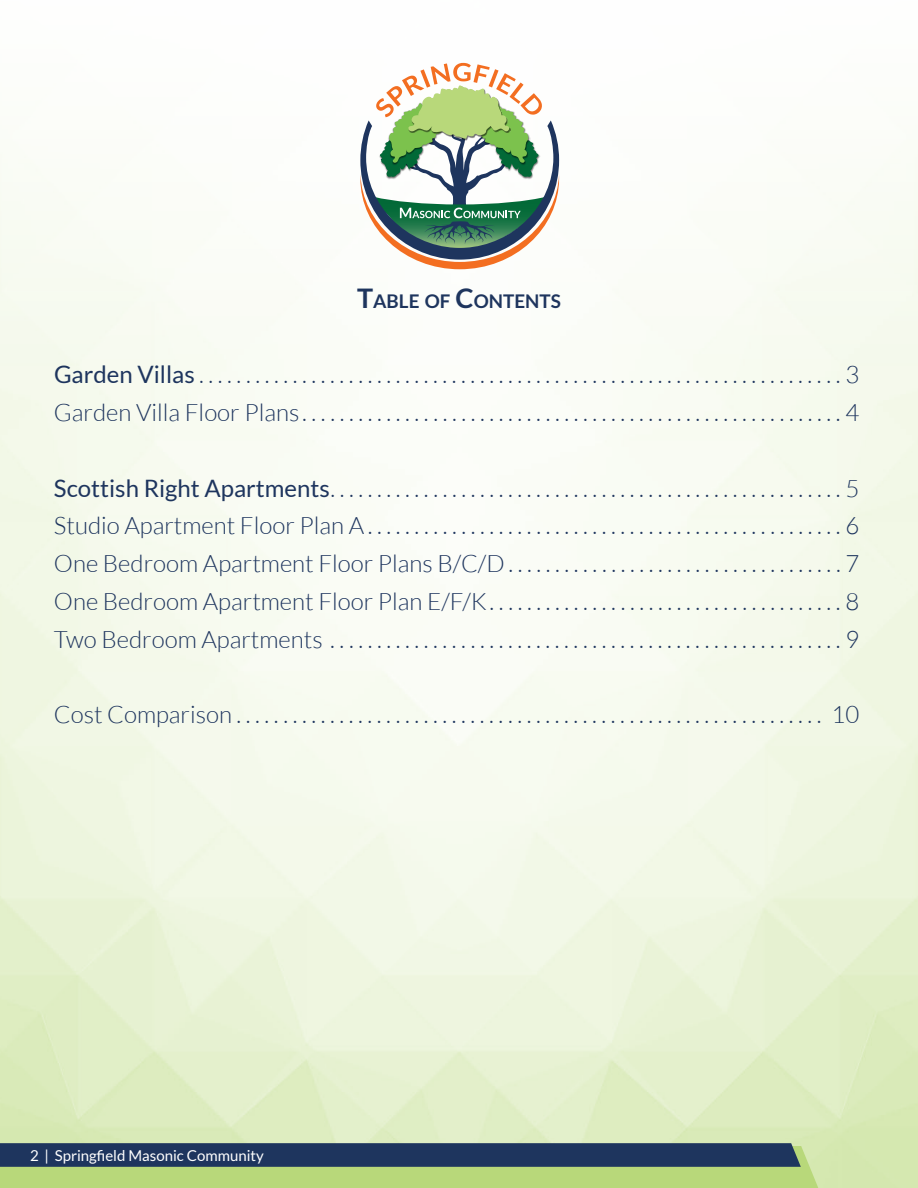
<style>
.page{position:relative;width:918px;height:1188px;background:#fff}
.page>*{position:absolute;margin:0;border:0;box-sizing:border-box;transform-origin:0 0}
.t1{font:300 24px/37.8px "Lato";color:#1e355e}
.t2{font:700 18.9px "Lato";color:#1e355e}
.t3{font:15px "Lato";color:#fff}
.s1{font-size:27px}
.s2{font-weight:400}
</style>
<div class="page">
<svg style="left:360px;top:63px;width:199px;height:206px"></svg>
<svg style="left:0;top:1143px;width:824px;height:45px;background:#6a856d"></svg>
<p class="t2" style="left:357px;top:290px;width:205px"><span class="s1">T</span>ABLE OF <span class="s1">C</span>ONTENTS</p>
<p class="t1" style="left:54px;top:356px;width:807px"><span class="s2">Garden Villas</span> . . . . . . . . . . . . . . . . . . . . . . . . . . . . . . . . . . . . . . . . . . . . . . . . . . . . . . . . . . . . . . . . . . . . 3<br>Garden Villa Floor Plans . . . . . . . . . . . . . . . . . . . . . . . . . . . . . . . . . . . . . . . . . . . . . . . . . . . . . . . . . 4</p>
<p class="t1" style="left:54px;top:469px;width:807px;text-align:justify"><span class="s2">Scottish Right Apartments</span> . . . . . . . . . . . . . . . . . . . . . . . . . . . . . . . . . . . . . . . . . . . . . . . . . . . . . . 5<br>Studio Apartment Floor Plan A . . . . . . . . . . . . . . . . . . . . . . . . . . . . . . . . . . . . . . . . . . . . . . . . . . 6<br>One Bedroom Apartment Floor Plans B/C/D . . . . . . . . . . . . . . . . . . . . . . . . . . . . . . . . . . . 7<br>One Bedroom Apartment Floor Plan E/F/K . . . . . . . . . . . . . . . . . . . . . . . . . . . . . . . . . . . . . 8<br>Two Bedroom Apartments . . . . . . . . . . . . . . . . . . . . . . . . . . . . . . . . . . . . . . . . . . . . . . . . . . . . . . 9</p>
<p class="t1" style="left:54px;top:696px;width:807px">Cost Comparison . . . . . . . . . . . . . . . . . . . . . . . . . . . . . . . . . . . . . . . . . . . . . . . . . . . . . . . . . . . . . . . 10</p>
<p class="t3" style="left:30px;top:1147px;width:235px">2 | Springfield Masonic Community</p>
</div>
